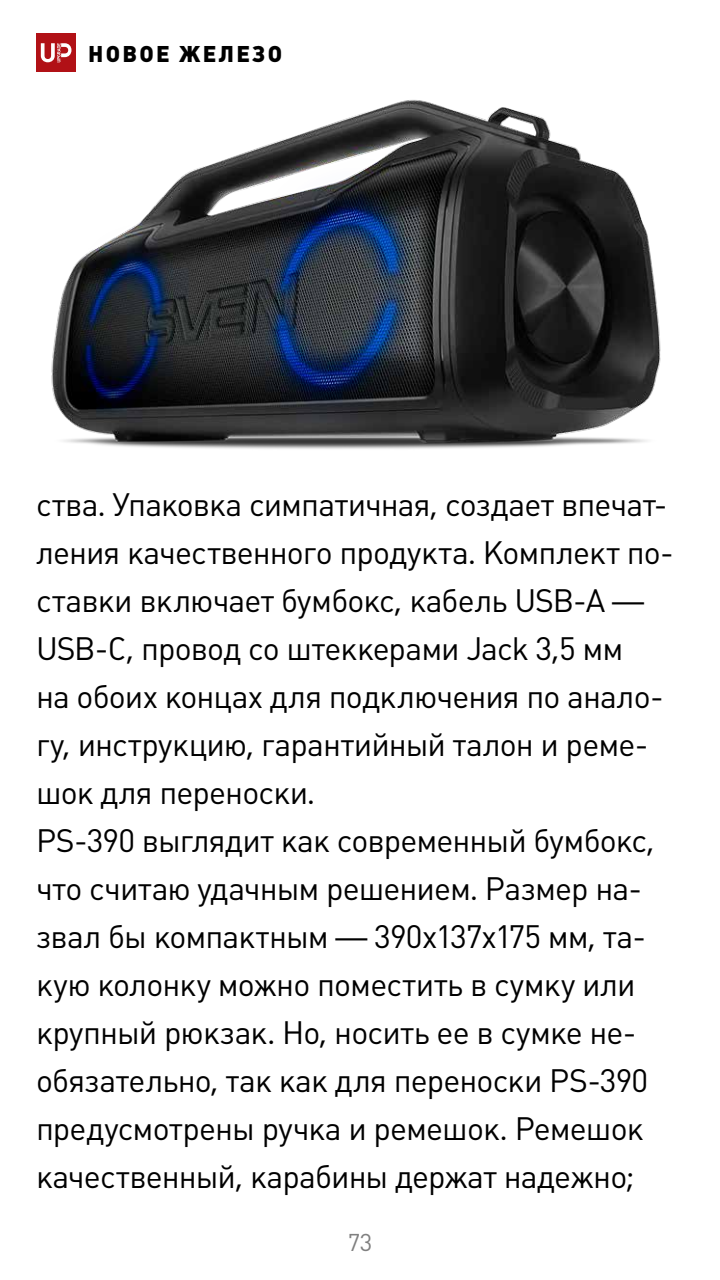
<style>
.page{position:relative;width:720px;height:1280px;background:#fff}
.page>*{position:absolute;margin:0;border:0;box-sizing:border-box;transform-origin:0 0}
.t1{font:32px/48px "Plumb C";letter-spacing:-.03em;color:#000}
.t2{font:24px "Plumb C";color:#808080}
.t3{font:22.5px "Plumb Black C";letter-spacing:.1em;color:#000}
</style>
<div class="page">
<div style="left:36px;top:34px;width:39px;height:38px;background:#b11116"></div>
<svg style="left:41px;top:43px;width:30px;height:19px"></svg>
<img style="left:51px;top:100px;width:610px;height:349px">
<p class="t3" style="left:88px;top:41px;width:195px">НОВОЕ ЖЕЛЕЗО</p>
<p class="t1" style="left:36px;top:481px;width:639px">ства. Упаковка симпатичная, создает впечат&shy;ления качественного продукта. Комплект по&shy;ставки включает бумбокс, кабель USB-A — USB-C, провод со штеккерами Jack 3,5 мм<br>на обоих концах для подключения по анало&shy;гу, инструкцию, гарантийный талон и реме&shy;шок для переноски.<br>PS-390 выглядит как современный бумбокс, что считаю удачным решением. Размер на&shy;звал бы компактным — 390х137х175 мм, та&shy;кую колонку можно поместить в сумку или крупный рюкзак. Но, носить ее в сумке не&shy;обязательно, так как для переноски PS-390 предусмотрены ручка и ремешок. Ремешок качественный, карабины держат надежно;</p>
<p class="t2" style="left:348px;top:1228px;width:26px">73</p>
</div>
